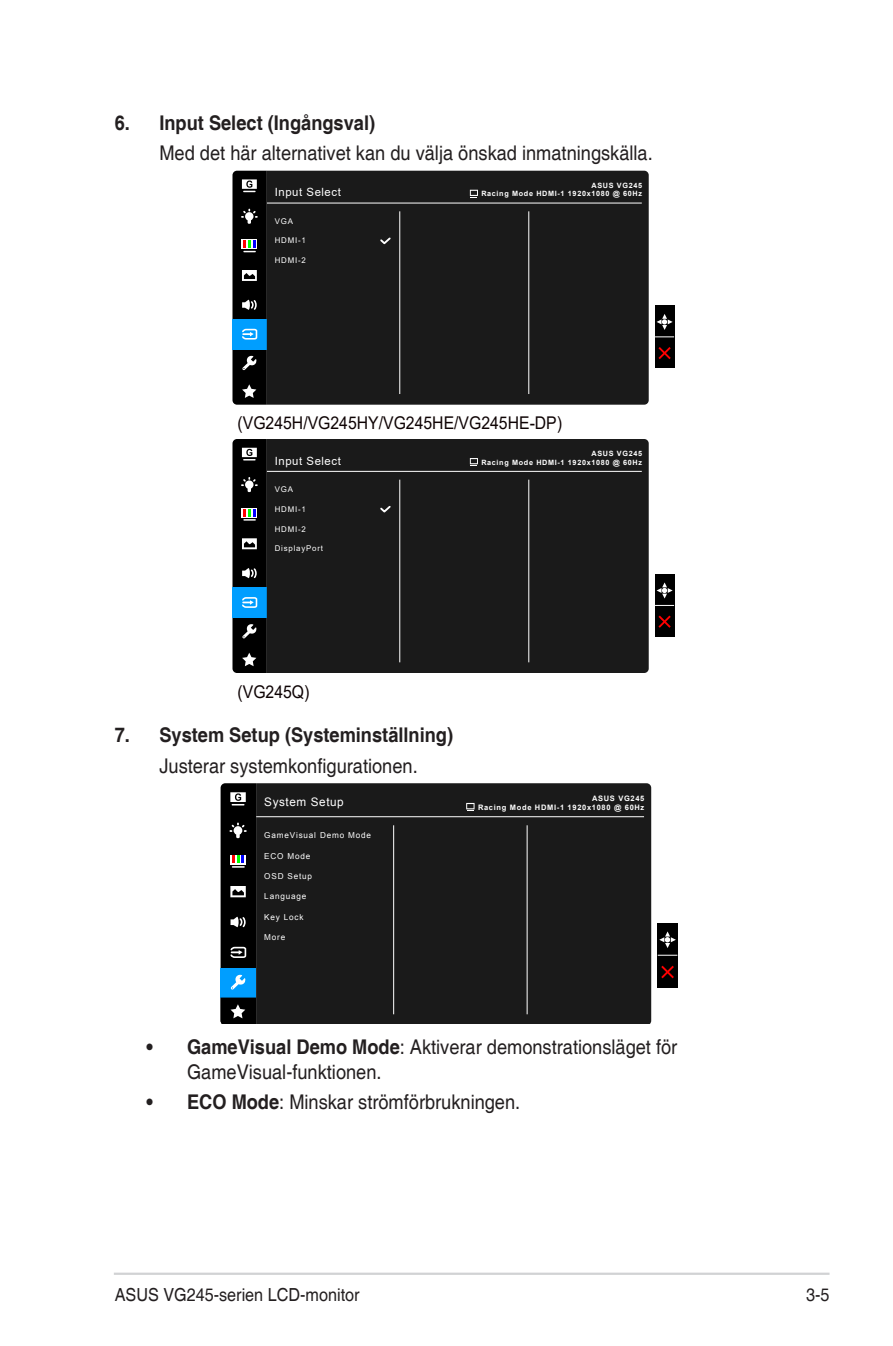
<style>
.page{position:relative;width:893px;height:1346px;background:#fff}
.page>*{position:absolute;margin:0;border:0;box-sizing:border-box;transform-origin:0 0}
.Bulleted_Text{font:20.25px/24.3px "Helvetica";color:#231f20;scale:.9 1}
.List{font:20.25px "Helvetica";color:#231f20;scale:.9 1}
.List-2{font:700 20.25px "Helvetica";color:#231f20;scale:.9 1}
.t1{font:18px "Helvetica";color:#231f20;scale:.9 1}
.t2{font:17.55px "Arial";color:#0e0304;scale:.9 1}
.t3{font:11.7px "Arial";letter-spacing:.05em;color:#fff}
.t4{font:11.25px "Arial";letter-spacing:.05em;color:#fff}
.t5{font:8.1px "Arial";letter-spacing:.1em;color:#fff}
.t6{font:7.88px "Arial";letter-spacing:.1em;color:#fff}
.t7{font:700 7.42px/8.8px "Arial";letter-spacing:.09em;color:#fff;text-align:right}
.t8{font:700 7.2px/8.3px "Arial";letter-spacing:.09em;color:#fff;text-align:right}
.s1{font-weight:700}
</style>
<div class="page">
<hr style="left:114px;top:1272px;width:715px;height:3px;background:#d1d2d4">
<div style="left:267px;top:171px;width:382px;height:234px;background:#1a1a1a"></div>
<hr style="left:267px;top:203px;width:375px;height:1px;background:#fff">
<hr style="left:399px;top:211px;width:1px;height:183px;background:#fff">
<hr style="left:528px;top:211px;width:1px;height:183px;background:#fff">
<svg style="left:232px;top:171px;width:35px;height:234px;background:#1d303c"></svg>
<svg style="left:378px;top:236px;width:14px;height:10px"></svg>
<svg style="left:470px;top:190px;width:8px;height:6px"></svg>
<svg style="left:471px;top:191px;width:6px;height:7px"></svg>
<div style="left:267px;top:439px;width:382px;height:234px;background:#1a1a1a"></div>
<hr style="left:267px;top:471px;width:375px;height:1px;background:#fff">
<hr style="left:399px;top:480px;width:1px;height:182px;background:#fff">
<hr style="left:528px;top:480px;width:1px;height:182px;background:#fff">
<svg style="left:232px;top:439px;width:35px;height:234px;background:#1c303c"></svg>
<svg style="left:378px;top:504px;width:14px;height:10px"></svg>
<svg style="left:470px;top:458px;width:8px;height:6px"></svg>
<svg style="left:471px;top:459px;width:6px;height:7px"></svg>
<div style="left:655px;top:306px;width:19px;height:62px;background:#000"></div>
<svg style="left:655px;top:336px;width:19px;height:1px"></svg>
<svg style="left:657px;top:314px;width:16px;height:16px"></svg>
<svg style="left:658px;top:347px;width:13px;height:12px"></svg>
<div style="left:655px;top:574px;width:19px;height:63px;background:#000"></div>
<svg style="left:655px;top:605px;width:19px;height:1px"></svg>
<svg style="left:657px;top:582px;width:16px;height:16px"></svg>
<svg style="left:658px;top:615px;width:13px;height:13px"></svg>
<div style="left:256px;top:783px;width:395px;height:240px;background:#1a1a1a"></div>
<hr style="left:256px;top:816px;width:388px;height:1px;background:#fff">
<hr style="left:393px;top:825px;width:1px;height:189px;background:#fff">
<hr style="left:527px;top:825px;width:1px;height:189px;background:#fff">
<div style="left:657px;top:923px;width:21px;height:64px;background:#000"></div>
<svg style="left:658px;top:955px;width:19px;height:1px"></svg>
<svg style="left:659px;top:931px;width:17px;height:17px"></svg>
<svg style="left:661px;top:965px;width:13px;height:13px"></svg>
<svg style="left:221px;top:783px;width:35px;height:240px;background:#192b36"></svg>
<svg style="left:466px;top:803px;width:9px;height:6px"></svg>
<svg style="left:467px;top:804px;width:7px;height:7px"></svg>
<p class="List-2" style="left:115px;top:110px;width:291px">6. Input Select (Ingångsval)</p>
<p class="List" style="left:159px;top:141px;width:550px">Med det här alternativet kan du välja önskad inmatningskälla.</p>
<p class="t4" style="left:275px;top:185px;width:68px">Input Select</p>
<p class="t8" style="left:481px;top:181px;width:162px">ASUS VG245<br>Racing Mode HDMI-1 1920x1080 @ 60Hz</p>
<p class="t6" style="left:275px;top:216px;width:20px">VGA</p>
<p class="t6" style="left:275px;top:235px;width:33px">HDMI-1</p>
<p class="t6" style="left:275px;top:255px;width:33px">HDMI-2</p>
<p class="t2" style="left:238px;top:411px;width:362px">(VG245H/VG245HY/VG245HE/VG245HE-DP)</p>
<p class="t4" style="left:275px;top:453px;width:68px">Input Select</p>
<p class="t8" style="left:481px;top:449px;width:162px">ASUS VG245<br>Racing Mode HDMI-1 1920x1080 @ 60Hz</p>
<p class="t6" style="left:275px;top:484px;width:20px">VGA</p>
<p class="t6" style="left:275px;top:504px;width:33px">HDMI-1</p>
<p class="t6" style="left:275px;top:523px;width:33px">HDMI-2</p>
<p class="t6" style="left:275px;top:543px;width:50px">DisplayPort</p>
<p class="t2" style="left:238px;top:680px;width:81px">(VG245Q)</p>
<p class="List-2" style="left:115px;top:722px;width:377px">7. System Setup (Systeminställning)</p>
<p class="List" style="left:159px;top:754px;width:288px">Justerar systemkonfigurationen.</p>
<p class="t3" style="left:264px;top:794px;width:81px">System Setup</p>
<p class="t7" style="left:478px;top:794px;width:168px">ASUS VG245<br>Racing Mode HDMI-1 1920x1080 @ 60Hz</p>
<p class="t5" style="left:264px;top:830px;width:108px">GameVisual Demo Mode</p>
<p class="t5" style="left:264px;top:850px;width:48px">ECO Mode</p>
<p class="t5" style="left:264px;top:871px;width:49px">OSD Setup</p>
<p class="t5" style="left:264px;top:891px;width:44px">Language</p>
<p class="t5" style="left:264px;top:911px;width:41px">Key Lock</p>
<p class="t5" style="left:264px;top:932px;width:23px">More</p>
<p class="Bulleted_Text" style="left:187px;top:1036px;width:546px;text-indent:-40px"><span class="s1">• GameVisual Demo Mode</span>: Aktiverar demonstrationsläget för<br>GameVisual-funktionen.</p>
<p class="Bulleted_Text" style="left:147px;top:1091px;width:417px"><span class="s1">• ECO Mode</span>: Minskar strömförbrukningen.</p>
<p class="t1" style="left:115px;top:1284px;width:274px">ASUS VG245-serien LCD-monitor</p>
<p class="t1" style="left:806px;top:1284px;width:28px">3-5</p>
</div>
